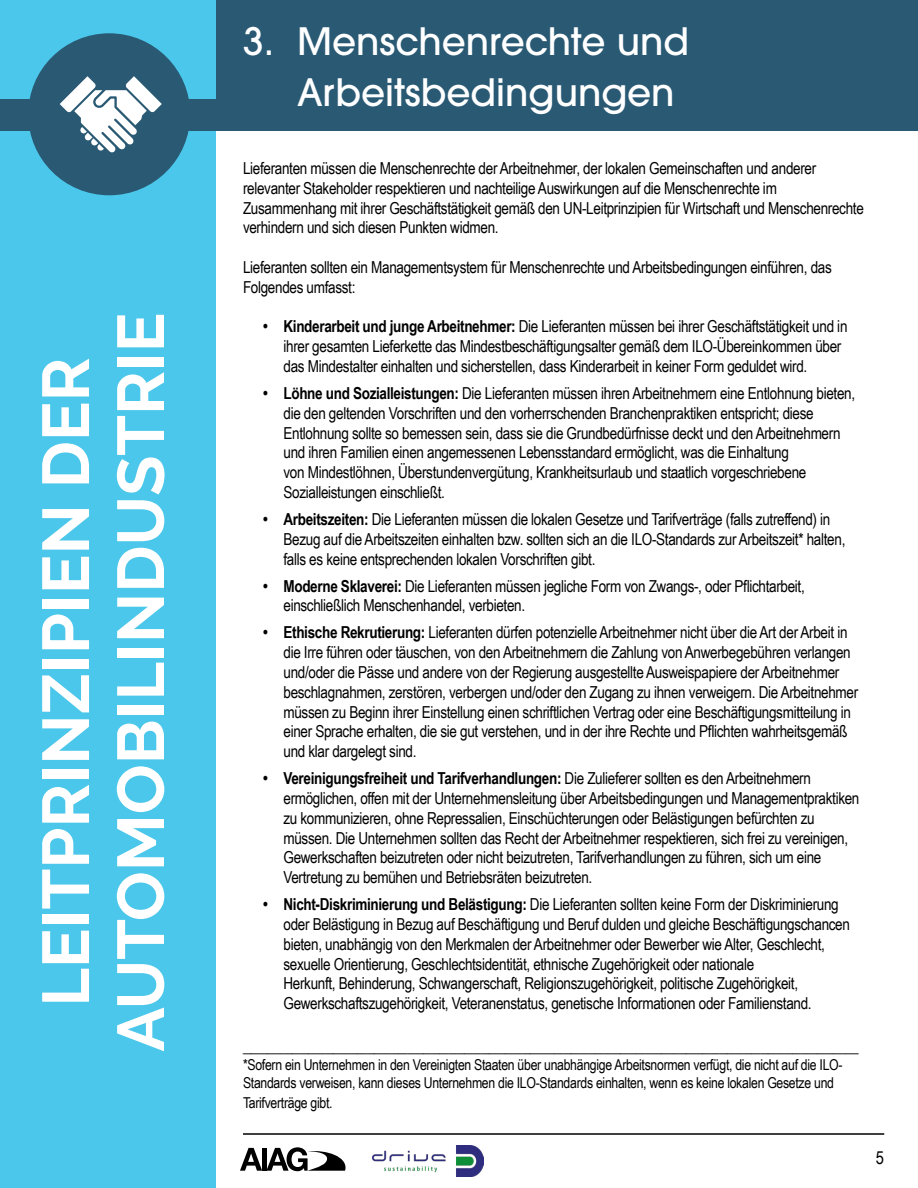
<style>
.page{position:relative;width:918px;height:1188px;background:#fff}
.page>*{position:absolute;margin:0;border:0;box-sizing:border-box;transform-origin:0 0}
.t1{font:700 66px/75px "Raleway";color:#fff;text-align:center}
.t2{font:500 37.5px/51px "ITC Avant Garde Pro";color:#fff}
.t3{font:18px "Arial Narrow";color:#000}
.t4{font:16.5px/19.8px "Arial Narrow";letter-spacing:-.02em;color:#000}
.t5{font:15px/18px "Arial Narrow";letter-spacing:-.02em;color:#000}
.s1{font-weight:700}
</style>
<div class="page">
<div style="left:0;top:131px;width:216px;height:1057px;background:#4ac7ea"></div>
<div style="left:0;top:0;width:918px;height:131px;background:#295973"></div>
<div style="left:0;top:0;width:216px;height:99px;background:#4ac7ea"></div>
<div style="left:28px;top:33px;width:162px;height:162px;background:#295973;border-radius:50%"></div>
<svg style="left:240px;top:1147px;width:106px;height:24px"></svg>
<img style="left:372px;top:1145px;width:111px;height:31px">
<hr style="left:243px;top:1133px;width:641px;height:2px;background:#000">
<svg style="left:60px;top:76px;width:102px;height:77px"></svg>
<h1 class="t1" style="left:29px;top:1052px;width:741px;rotate:-90deg">LEITPRINZIPIEN DER<br>AUTOMOBILINDUSTRIE</h1>
<h2 class="t2" style="left:297px;top:16px;width:394px;text-indent:-54px">3. Menschenrechte und<br>Arbeitsbedingungen</h2>
<p class="t4" style="left:243px;top:158px;width:622px">Lieferanten müssen die Menschenrechte der Arbeitnehmer, der lokalen Gemeinschaften und anderer relevanter Stakeholder respektieren und nachteilige Auswirkungen auf die Menschenrechte im Zusammenhang mit ihrer Geschäftstätigkeit gemäß den UN-Leitprinzipien für Wirtschaft und Menschenrechte verhindern und sich diesen Punkten widmen.</p>
<p class="t4" style="left:243px;top:257px;width:590px">Lieferanten sollten ein Managementsystem für Menschenrechte und Arbeitsbedingungen einführen, das<br>Folgendes umfasst:</p>
<p class="t4" style="left:283px;top:316px;width:566px;text-indent:-20px"><span class="s1">• Kinderarbeit und junge Arbeitnehmer:</span> Die Lieferanten müssen bei ihrer Geschäftstätigkeit und in ihrer gesamten Lieferkette das Mindestbeschäftigungsalter gemäß dem ILO-Übereinkommen über das Mindestalter einhalten und sicherstellen, dass Kinderarbeit in keiner Form geduldet wird.</p>
<p class="t4" style="left:283px;top:383px;width:573px;text-indent:-20px"><span class="s1">• Löhne und Sozialleistungen:</span> Die Lieferanten müssen ihren Arbeitnehmern eine Entlohnung bieten, die den geltenden Vorschriften und den vorherrschenden Branchenpraktiken entspricht; diese Entlohnung sollte so bemessen sein, dass sie die Grundbedürfnisse deckt und den Arbeitnehmern und ihren Familien einen angemessenen Lebensstandard ermöglicht, was die Einhaltung<br>von Mindestlöhnen, Überstundenvergütung, Krankheitsurlaub und staatlich vorgeschriebene Sozialleistungen einschließt.</p>
<p class="t4" style="left:283px;top:509px;width:563px;text-indent:-20px"><span class="s1">• Arbeitszeiten:</span> Die Lieferanten müssen die lokalen Gesetze und Tarifverträge (falls zutreffend) in<br>Bezug auf die Arbeitszeiten einhalten bzw. sollten sich an die ILO-Standards zur Arbeitszeit* halten, falls es keine entsprechenden lokalen Vorschriften gibt.</p>
<p class="t4" style="left:283px;top:575px;width:523px;text-indent:-20px"><span class="s1">• Moderne Sklaverei:</span> Die Lieferanten müssen jegliche Form von Zwangs-, oder Pflichtarbeit, einschließlich Menschenhandel, verbieten.</p>
<p class="t4" style="left:283px;top:622px;width:576px;text-indent:-20px"><span class="s1">• Ethische Rekrutierung:</span> Lieferanten dürfen potenzielle Arbeitnehmer nicht über die Art der Arbeit in die Irre führen oder täuschen, von den Arbeitnehmern die Zahlung von Anwerbegebühren verlangen und/oder die Pässe und andere von der Regierung ausgestellte Ausweispapiere der Arbeitnehmer beschlagnahmen, zerstören, verbergen und/oder den Zugang zu ihnen verweigern. Die Arbeitnehmer müssen zu Beginn ihrer Einstellung einen schriftlichen Vertrag oder eine Beschäftigungsmitteilung in einer Sprache erhalten, die sie gut verstehen, und in der ihre Rechte und Pflichten wahrheitsgemäß und klar dargelegt sind.</p>
<p class="t4" style="left:283px;top:768px;width:578px;text-indent:-20px"><span class="s1">• Vereinigungsfreiheit und Tarifverhandlungen:</span> Die Zulieferer sollten es den Arbeitnehmern ermöglichen, offen mit der Unternehmensleitung über Arbeitsbedingungen und Managementpraktiken zu kommunizieren, ohne Repressalien, Einschüchterungen oder Belästigungen befürchten zu müssen. Die Unternehmen sollten das Recht der Arbeitnehmer respektieren, sich frei zu vereinigen, Gewerkschaften beizutreten oder nicht beizutreten, Tarifverhandlungen zu führen, sich um eine Vertretung zu bemühen und Betriebsräten beizutreten.</p>
<p class="t4" style="left:283px;top:894px;width:568px;text-indent:-20px"><span class="s1">• Nicht-Diskriminierung und Belästigung:</span> Die Lieferanten sollten keine Form der Diskriminierung oder Belästigung in Bezug auf Beschäftigung und Beruf dulden und gleiche Beschäftigungschancen bieten, unabhängig von den Merkmalen der Arbeitnehmer oder Bewerber wie Alter, Geschlecht, sexuelle Orientierung, Geschlechtsidentität, ethnische Zugehörigkeit oder nationale<br>Herkunft, Behinderung, Schwangerschaft, Religionszugehörigkeit, politische Zugehörigkeit, Gewerkschaftszugehörigkeit, Veteranenstatus, genetische Informationen oder Familienstand.</p>
<p class="t3" style="left:243px;top:1033px;width:617px">___________________________________________________________________________</p>
<p class="t5" style="left:243px;top:1056px;width:601px">*Sofern ein Unternehmen in den Vereinigten Staaten über unabhängige Arbeitsnormen verfügt, die nicht auf die ILO-<br>Standards verweisen, kann dieses Unternehmen die ILO-Standards einhalten, wenn es keine lokalen Gesetze und</p>
<p class="t5" style="left:243px;top:1093px;width:91px">Tarifverträge gibt.</p>
<p class="t3" style="left:876px;top:1145px;width:10px">5</p>
</div>
